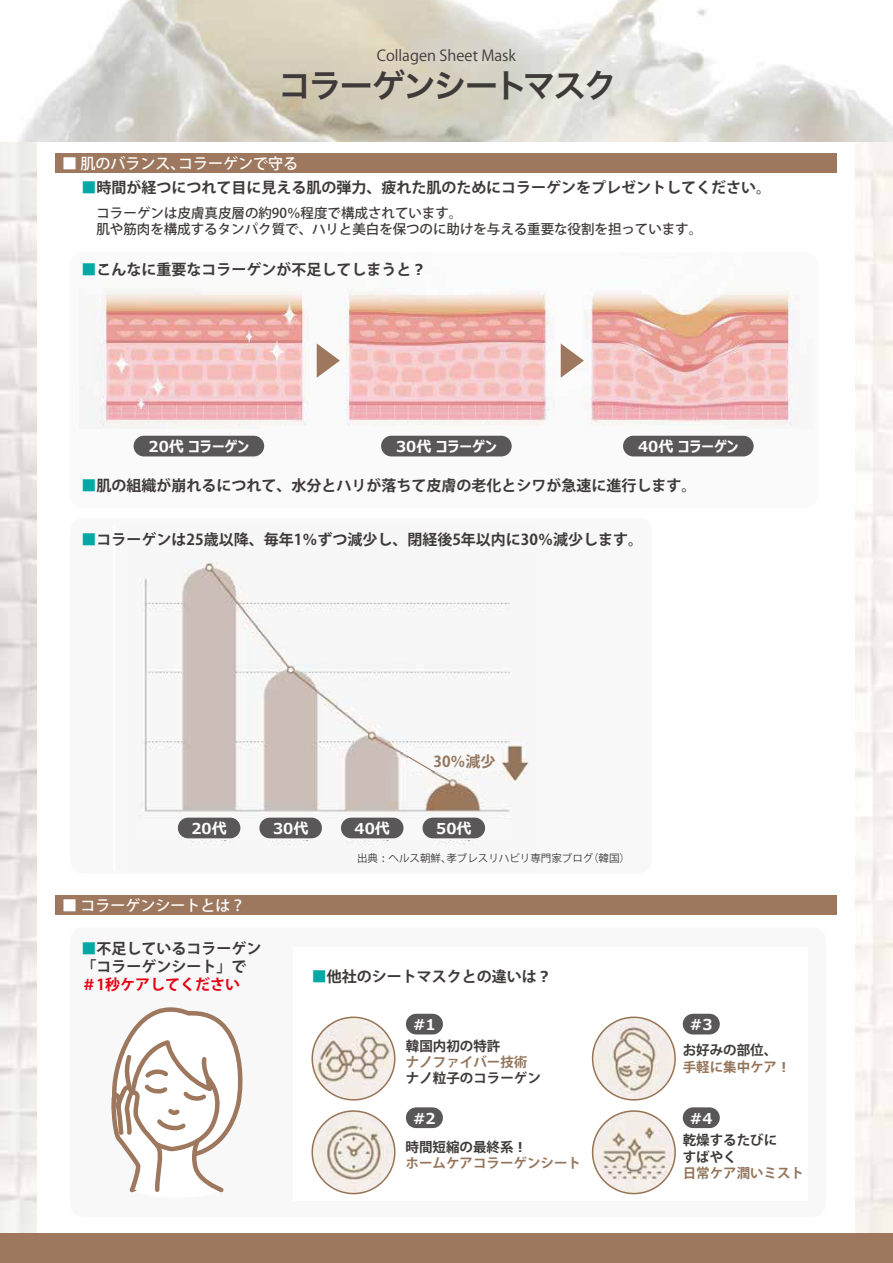
<style>
.page{position:relative;width:893px;height:1263px;background:#fff}
.page>*{position:absolute;margin:0;border:0;box-sizing:border-box;transform-origin:0 0}
.t1{font:33px "Hira Kaku Pro W6";letter-spacing:-.07em;color:#3e3a39}
.t2{font:700 15px/18px "Koz Go Pro";color:#3e3a39}
.t3{font:700 15px "Meiryo UI";color:#fff}
.t4{font:500 15px "Koz Go Pro";color:#fff}
.t5{font:15px "Koz Go Pr 6 N";color:#3e3a39}
.t6{font:700 15px "Koz Go Pro";color:#e60012}
.t7{font:700 15px "Koz Go Pro";color:#93765e}
.t8{font:500 13.5px/16.2px "Koz Go Pro";color:#3e3a39}
.t9{font:700 13.5px/16.2px "Koz Go Pro";color:#3e3a39}
.t10{font:700 13.5px/16.2px "Koz Go Pro";color:#94765c}
.t11{font:10.5px "Koz Go Pro";color:#3e3a39}
.s1{color:#00a9a4}
.s2{font-family:"Meiryo UI"}
.s3{color:#94765c}
.s4{font-family:"Meiryo UI";color:#94765c}
.s5{color:#3e3a39}
.s6{font-family:"Meiryo UI";color:#3e3a39}
</style>
<div class="page">
<img style="left:0;top:141px;width:893px;height:1093px">
<div style="left:37px;top:122px;width:818px;height:1123px;background:#fff"></div>
<img style="left:19px;top:0;width:874px;height:141px">
<div style="left:56px;top:154px;width:781px;height:19px;background:#9d785e"></div>
<div style="left:56px;top:896px;width:781px;height:19px;background:#9d785e"></div>
<div style="left:0;top:1234px;width:893px;height:29px;background:#9d785e"></div>
<div style="left:70px;top:252px;width:748px;height:256px;background:#fafafb;border-radius:13px"></div>
<img style="left:93px;top:292px;width:706px;height:136px">
<div style="left:134px;top:436px;width:130px;height:20px;background:#595757;border-radius:10px"></div>
<div style="left:381px;top:436px;width:131px;height:20px;background:#595757;border-radius:10px"></div>
<div style="left:623px;top:436px;width:131px;height:20px;background:#595757;border-radius:10px"></div>
<svg style="left:317px;top:343px;width:23px;height:35px"></svg>
<svg style="left:561px;top:343px;width:23px;height:35px"></svg>
<div style="left:70px;top:518px;width:582px;height:355px;background:#f8f8f8;border-radius:13px"></div>
<img style="left:139px;top:559px;width:390px;height:286px">
<div style="left:408px;top:749px;width:94px;height:22px;background:#f8f8f8"></div>
<svg style="left:406px;top:755px;width:30px;height:19px"></svg>
<div style="left:141px;top:820px;width:365px;height:20px;background:#f8f8f8"></div>
<div style="left:178px;top:818px;width:62px;height:20px;background:#595757;border-radius:10px"></div>
<div style="left:259px;top:818px;width:63px;height:20px;background:#595757;border-radius:10px"></div>
<div style="left:341px;top:818px;width:62px;height:20px;background:#595757;border-radius:10px"></div>
<div style="left:423px;top:818px;width:62px;height:20px;background:#595757;border-radius:10px"></div>
<div style="left:70px;top:927px;width:756px;height:290px;background:#f8f8f8;border-radius:13px"></div>
<svg style="left:111px;top:1007px;width:132px;height:186px"></svg>
<div style="left:293px;top:947px;width:515px;height:254px;background:#fff"></div>
<div style="left:406px;top:1014px;width:37px;height:20px;background:#595757;border-radius:10px"></div>
<div style="left:683px;top:1014px;width:37px;height:20px;background:#595757;border-radius:10px"></div>
<div style="left:406px;top:1107px;width:37px;height:21px;background:#595757;border-radius:10px"></div>
<div style="left:683px;top:1107px;width:37px;height:21px;background:#595757;border-radius:10px"></div>
<img style="left:312px;top:1111px;width:83px;height:82px;border-radius:41px">
<div style="left:311px;top:1110px;width:84px;height:84px;border:2px solid #977454;border-radius:50%"></div>
<img style="left:312px;top:1017px;width:83px;height:83px;border-radius:41px">
<div style="left:311px;top:1016px;width:84px;height:84px;border:2px solid #977454;border-radius:50%"></div>
<img style="left:593px;top:1017px;width:82px;height:83px;border-radius:41px">
<div style="left:592px;top:1016px;width:84px;height:84px;border:2px solid #977454;border-radius:50%"></div>
<img style="left:593px;top:1111px;width:82px;height:82px;border-radius:41px">
<div style="left:592px;top:1110px;width:84px;height:84px;border:2px solid #977454;border-radius:50%"></div>
<p class="t5" style="left:377px;top:47px;width:141px">Collagen Sheet Mask</p>
<h1 class="t1" style="left:278px;top:55px;width:340px">コラーゲンシートマスク</h1>
<p class="t4" style="left:62px;top:154px;width:237px">■ 肌のバランス、コラーゲンで守る</p>
<p class="t2" style="left:82px;top:179px;width:691px"><span class="s1">■</span>時間が経つにつれて目に見える肌の弾力、疲れた肌のためにコラーゲンをプレゼントしてください。</p>
<p class="t8" style="left:96px;top:205px;width:607px">コラーゲンは皮膚真皮層の約90％程度で構成されています。<br>肌や筋肉を構成するタンパク質で、ハリと美白を保つのに助けを与える重要な役割を担っています。</p>
<p class="t2" style="left:82px;top:261px;width:346px"><span class="s1">■</span>こんなに重要なコラーゲンが不足してしまうと<span class="s2">︖</span></p>
<p class="t3" style="left:149px;top:436px;width:102px">20代 コラーゲン</p>
<p class="t3" style="left:396px;top:436px;width:102px">30代 コラーゲン</p>
<p class="t3" style="left:638px;top:436px;width:102px">40代 コラーゲン</p>
<p class="t2" style="left:82px;top:477px;width:616px"><span class="s1">■</span>肌の組織が崩れるにつれて、水分とハリが落ちて皮膚の老化とシワが急速に進行します。</p>
<p class="t2" style="left:82px;top:531px;width:563px"><span class="s1">■</span>コラーゲンは25歳以降、毎年1％ずつ減少し、閉経後5年以内に30％減少します。</p>
<p class="t7" style="left:433px;top:752px;width:63px">30％減少</p>
<p class="t3" style="left:191px;top:818px;width:37px">20代</p>
<p class="t3" style="left:273px;top:818px;width:37px">30代</p>
<p class="t3" style="left:355px;top:818px;width:37px">40代</p>
<p class="t3" style="left:436px;top:818px;width:37px">50代</p>
<p class="t4" style="left:62px;top:896px;width:185px">■ コラーゲンシートとは？</p>
<p class="t2" style="left:82px;top:941px;width:181px"><span class="s1">■</span>不足しているコラーゲン「コラーゲンシート」で</p>
<p class="t6" style="left:82px;top:975px;width:160px">＃1秒ケアしてください</p>
<p class="t11" style="left:357px;top:851px;width:274px">出典<span class="s2">︓</span>ヘルス朝鮮、孝ブレスリハビリ専門家ブログ（韓国）</p>
<p class="t2" style="left:312px;top:969px;width:242px"><span class="s1">■</span>他社のシートマスクとの違いは<span class="s2">︖</span></p>
<p class="t3" style="left:413px;top:1014px;width:24px">#1</p>
<p class="t3" style="left:690px;top:1014px;width:24px">#3</p>
<p class="t9" style="left:406px;top:1038px;width:96px">韓国内初の特許</p>
<p class="t10" style="left:406px;top:1055px;width:123px">ナノファイバー技術</p>
<p class="t9" style="left:406px;top:1071px;width:136px">ナノ粒子のコラーゲン</p>
<p class="t9" style="left:683px;top:1043px;width:109px">お好みの部位、<span class="s3">手軽に集中ケア</span><span class="s4">︕</span></p>
<p class="t3" style="left:413px;top:1108px;width:24px">#2</p>
<p class="t3" style="left:690px;top:1108px;width:24px">#4</p>
<p class="t10" style="left:405px;top:1139px;width:177px"><span class="s5">時間短縮の最終系</span><span class="s6">︕<br></span>ホームケアコラーゲンシート</p>
<p class="t9" style="left:683px;top:1133px;width:96px">乾燥するたびにすばやく</p>
<p class="t10" style="left:683px;top:1165px;width:123px">日常ケア潤いミスト</p>
</div>
